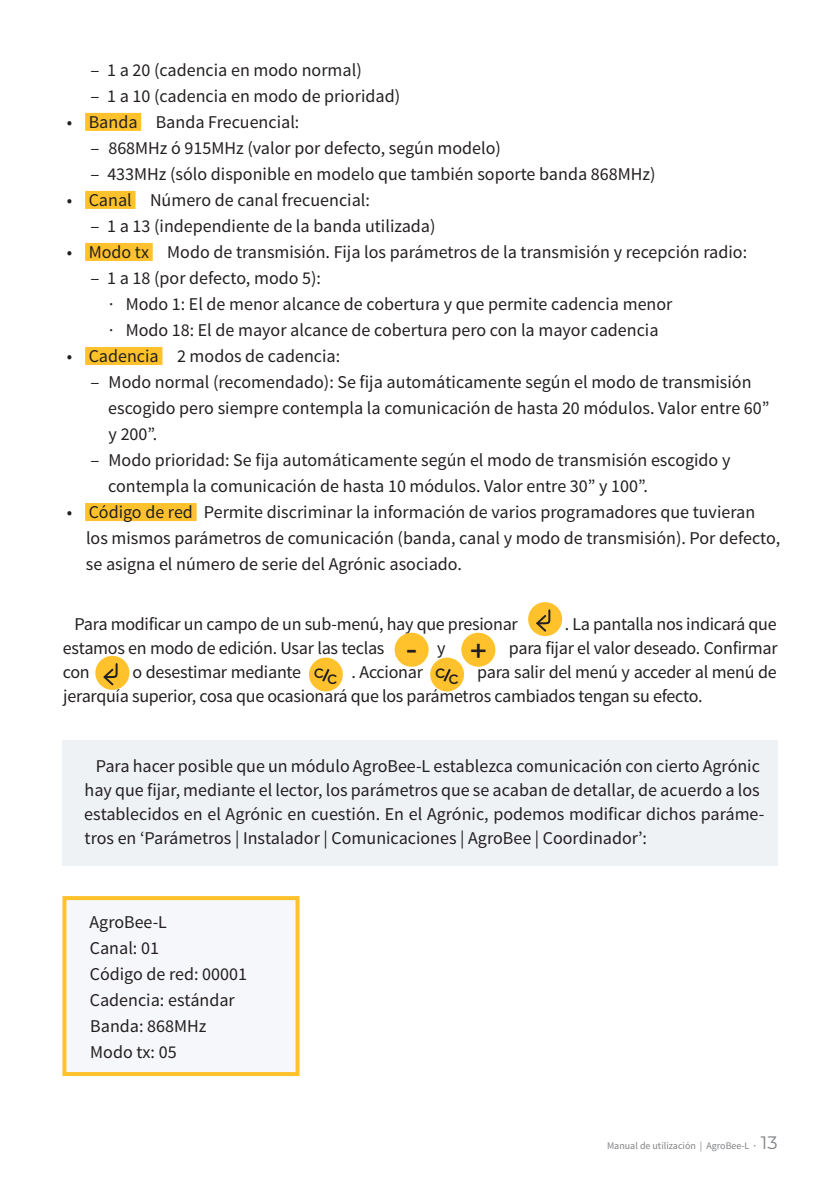
<style>
.page{position:relative;width:840px;height:1191px;background:#fff}
.page>*{position:absolute;margin:0;border:0;box-sizing:border-box;transform-origin:0 0}
.t1{font:500 32px "Montserrat";color:#231f20}
.t2{font:18px/26px "Source Sans Pro";color:#231f20}
.t3{font:500 18px "Montserrat";color:#231f20}
.t4{font:10px "Source Sans Pro";color:#808285}
.s1{font-weight:600}
.s2{font-family:"Montserrat";font-size:18px}
</style>
<div class="page">
<div style="left:461px;top:632px;width:34px;height:34px;background:#ffc22c;border-radius:50%"></div>
<div style="left:394px;top:632px;width:34px;height:34px;background:#ffc22c;border-radius:50%"></div>
<div style="left:309px;top:657px;width:33px;height:34px;background:#ffc22c;border-radius:50%"></div>
<svg style="left:322px;top:669px;width:7px;height:12px"></svg>
<div style="left:430px;top:657px;width:34px;height:34px;background:#ffc22c;border-radius:50%"></div>
<svg style="left:443px;top:669px;width:7px;height:12px"></svg>
<div style="left:528px;top:602px;width:34px;height:34px;background:#ffc22c;border-radius:50%"></div>
<svg style="left:534px;top:609px;width:17px;height:24px"></svg>
<div style="left:95px;top:656px;width:34px;height:34px;background:#ffc22c;border-radius:50%"></div>
<svg style="left:102px;top:663px;width:16px;height:24px"></svg>
<div style="left:62px;top:740px;width:715px;height:125px;background:#eff2f5"></div>
<div style="left:62px;top:896px;width:237px;height:180px;background:#f6f7fa;border:4px solid #ffc22c"></div>
<div style="left:85px;top:113px;width:56px;height:18px;background:#ffc22c"></div>
<div style="left:85px;top:191px;width:50px;height:18px;background:#ffc22c"></div>
<div style="left:85px;top:243px;width:68px;height:18px;background:#ffc22c"></div>
<div style="left:85px;top:347px;width:77px;height:18px;background:#ffc22c"></div>
<div style="left:85px;top:503px;width:111px;height:18px;background:#ffc22c"></div>
<p class="t2" style="left:90px;top:57px;width:311px">‒ 1 a 20 (cadencia en modo normal)<br>‒ 1 a 10 (cadencia en modo de prioridad)</p>
<p class="t2" style="left:90px;top:109px;width:566px;text-indent:-24px">• Banda Banda Frecuencial:<br>‒ 868MHz ó 915MHz (valor por defecto, según modelo)<br>‒ 433MHz (sólo disponible en modelo que también soporte banda 868MHz)</p>
<p class="t2" style="left:90px;top:187px;width:346px;text-indent:-24px">• Canal Número de canal frecuencial:<br>‒ 1 a 13 (independiente de la banda utilizada)</p>
<p class="t2" style="left:67px;top:239px;width:681px">• Modo tx Modo de transmisión. Fija los parámetros de la transmisión y recepción radio:</p>
<p class="t2" style="left:90px;top:265px;width:232px">‒ 1 a 18 (por defecto, modo 5):</p>
<p class="t2" style="left:107px;top:291px;width:567px">∙ Modo 1: El de menor alcance de cobertura y que permite cadencia menor</p>
<p class="t2" style="left:107px;top:317px;width:553px">∙ Modo 18: El de mayor alcance de cobertura pero con la mayor cadencia</p>
<p class="t2" style="left:67px;top:343px;width:275px">• Cadencia 2 modos de cadencia:</p>
<p class="t2" style="left:90px;top:369px;width:662px">‒ Modo normal (recomendado): Se fija automáticamente según el modo de transmisión</p>
<p class="t2" style="left:108px;top:395px;width:662px">escogido pero siempre contempla la comunicación de hasta 20 módulos. Valor entre 60”</p>
<p class="t2" style="left:109px;top:421px;width:50px">y 200”.</p>
<p class="t2" style="left:90px;top:447px;width:641px">‒ Modo prioridad: Se fija automáticamente según el modo de transmisión escogido y</p>
<p class="t2" style="left:108px;top:473px;width:541px">contempla la comunicación de hasta 10 módulos. Valor entre 30” y 100”.</p>
<p class="t2" style="left:86px;top:499px;width:695px;text-indent:-19px">• Código de red Permite discriminar la información de varios programadores que tuvieran los mismos parámetros de comunicación (banda, canal y modo de transmisión). Por defecto, se asigna el número de serie del Agrónic asociado.</p>
<p class="t2" style="left:75px;top:611px;width:444px">Para modificar un campo de un sub-menú, hay que presionar</p>
<p class="t2" style="left:564px;top:611px;width:213px">. La pantalla nos indicará que</p>
<p class="t2" style="left:63px;top:635px;width:323px">estamos en modo de edición. Usar las teclas</p>
<p class="t2" style="left:437px;top:635px;width:10px">y</p>
<p class="t2" style="left:508px;top:635px;width:270px">para fijar el valor deseado. Confirmar</p>
<p class="t2" style="left:63px;top:659px;width:28px">con</p>
<p class="t2" style="left:132px;top:659px;width:170px">o desestimar mediante</p>
<p class="t2" style="left:351px;top:659px;width:73px">. Accionar</p>
<h1 class="t1" style="left:405px;top:627px;width:84px">- +</h1>
<p class="t2" style="left:63px;top:660px;width:714px;line-height:24px;text-indent:414px">para salir del menú y acceder al menú de jerarquía superior, cosa que ocasionará que los parámetros cambiados tengan su efecto.</p>
<p class="t3" style="left:314px;top:662px;width:25px">cc</p>
<p class="t3" style="left:435px;top:662px;width:25px">cc</p>
<p class="t2" style="left:84px;top:754px;width:681px;line-height:24px;text-indent:12px">Para hacer posible que un módulo AgroBee-L establezca comunicación con cierto Agrónic hay que fijar, mediante el lector, los parámetros que se acaban de detallar, de acuerdo a los establecidos en el Agrónic en cuestión. En el Agrónic, podemos modificar dichos paráme&shy;tros en ‘Parámetros | Instalador | Comunicaciones | AgroBee | Coordinador’:</p>
<p class="t2" style="left:89px;top:909px;width:159px">AgroBee-L<br>Canal: 01<br>Código de red: 00001<br>Cadencia: estándar<br>Banda: 868MHz<br>Modo tx: 05</p>
<p class="t4" style="left:606px;top:1139px;width:172px">Manual de utilización | AgroBee-L <span class="s1">·</span> <span class="s2">13</span></p>
</div>
